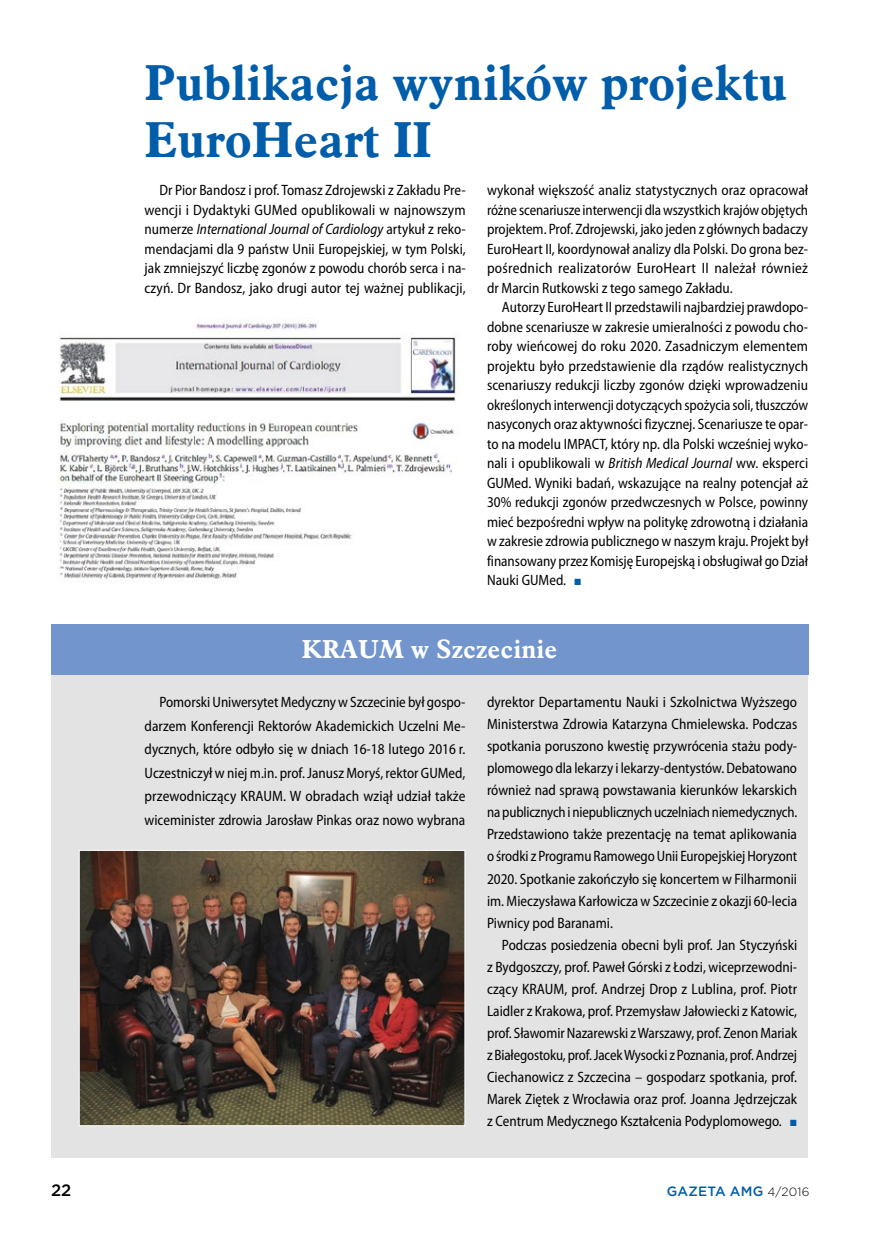
<style>
.page{position:relative;width:872px;height:1234px;background:#fff}
.page>*{position:absolute;margin:0;border:0;box-sizing:border-box;transform-origin:0 0}
.t1{font:700 49.5px/57px "Aldine 721 EU";letter-spacing:.005em;color:#005da9}
.t2{font:700 25.5px "Aldine 721 EU";letter-spacing:.005em;color:#fff}
.t3{font:500 16.5px "Gotham";color:#000}
.t4{font:semi-condensed 15px/19.5px "Myriad Pro";color:#000;text-align:justify;scale:.96 1}
.t5{font:semi-condensed 15px/22px "Myriad Pro";color:#000;text-align:justify}
.t6{font:500 13.5px "Gotham";letter-spacing:.015em;color:#005da9}
.s1{font-style:italic}
.s2{color:#005da9}
.s3{font-weight:300;font-size:12px;color:#000}
</style>
<div class="page">
<img style="left:59px;top:317px;width:397px;height:262px">
<div style="left:51px;top:624px;width:756px;height:533px;background:#e3e3e3"></div>
<div style="left:51px;top:624px;width:757px;height:50px;background:#7295cd"></div>
<img style="left:81px;top:851px;width:382px;height:272px">
<div style="left:79px;top:849px;width:386px;height:276px;border:1px solid #fff"></div>
<h1 class="t1" style="left:145px;top:54px;width:644px">Publikacja wyników projektu<br>EuroHeart II</h1>
<p class="t5" style="left:487px;top:180px;width:323px;line-height:19.5px">wykonał większość analiz statystycznych oraz opracował różne scenariusze interwencji dla wszystkich krajów objętych projektem. Prof. Zdrojewski, jako jeden z głównych badaczy EuroHeart II, koordynował analizy dla Polski. Do grona bez&shy;pośrednich realizatorów EuroHeart II należał również dr Marcin Rutkowski z tego samego Zakładu.</p>
<p class="t4" style="left:487px;top:297px;width:336px;text-indent:15px">Autorzy EuroHeart II przedstawili najbardziej prawdopo&shy;dobne scenariusze w zakresie umieralności z powodu cho&shy;roby wieńcowej do roku 2020. Zasadniczym elementem projektu było przedstawienie dla rządów realistycznych scenariuszy redukcji liczby zgonów dzięki wprowadzeniu określonych interwencji dotyczących spożycia soli, tłuszczów nasyconych oraz aktywności fizycznej. Scenariusze te opar&shy;to na modelu IMPACT, który np. dla Polski wcześniej wyko&shy;nali i opublikowali w <span class="s1">British Medical Journal</span> ww. eksperci GUMed. Wyniki badań, wskazujące na realny potencjał aż 30% redukcji zgonów przedwczesnych w Polsce, powinny mieć bezpośredni wpływ na politykę zdrowotną i działania w zakresie zdrowia publicznego w naszym kraju. Projekt był finansowany przez Komisję Europejską i obsługiwał go Dział Nauki GUMed. <span class="s2">■</span></p>
<p class="t4" style="left:145px;top:180px;width:336px;text-indent:15px">Dr Pior Bandosz i prof. Tomasz Zdrojewski z Zakładu Pre&shy;wencji i Dydaktyki GUMed opublikowali w najnowszym numerze <span class="s1">International Journal of Cardiology</span> artykuł z reko&shy;mendacjami dla 9 państw Unii Europejskiej, w tym Polski, jak zmniejszyć liczbę zgonów z powodu chorób serca i na&shy;czyń. Dr Bandosz, jako drugi autor tej ważnej publikacji,</p>
<h2 class="t2" style="left:302px;top:633px;width:257px">KRAUM w Szczecinie</h2>
<p class="t4" style="left:145px;top:690px;width:336px;line-height:23.5px;text-indent:15px">Pomorski Uniwersytet Medyczny w Szczecinie był gospo&shy;darzem Konferencji Rektorów Akademickich Uczelni Me&shy;dycznych, które odbyło się w dniach 16-18 lutego 2016 r.<br>Uczestniczył w niej m.in. prof. Janusz Moryś, rektor GUMed, przewodniczący KRAUM. W obradach wziął udział także wiceminister zdrowia Jarosław Pinkas oraz nowo wybrana</p>
<p class="t5" style="left:487px;top:690px;width:312px">dyrektor Departamentu Nauki i Szkolnictwa Wyższego Ministerstwa Zdrowia Katarzyna Chmielewska. Podczas spotkania poruszono kwestię przywrócenia stażu pody&shy;plomowego dla lekarzy i lekarzy-dentystów. Debatowano również nad sprawą powstawania kierunków lekarskich na publicznych i niepublicznych uczelniach niemedycznych.<br>Przedstawiono także prezentację na temat aplikowania o środki z Programu Ramowego Unii Europejskiej Horyzont 2020. Spotkanie zakończyło się koncertem w Filharmonii im. Mieczysława Karłowicza w Szczecinie z okazji 60-lecia Piwnicy pod Baranami.</p>
<p class="t4" style="left:487px;top:933px;width:325px;line-height:22px;text-indent:15px">Podczas posiedzenia obecni byli prof. Jan Styczyński z Bydgoszczy, prof. Paweł Górski z Łodzi, wiceprzewodni&shy;czący KRAUM, prof. Andrzej Drop z Lublina, prof. Piotr Laidler z Krakowa, prof. Przemysław Jałowiecki z Katowic, prof. Sławomir Nazarewski z Warszawy, prof. Zenon Mariak z Białegostoku, prof. Jacek Wysocki z Poznania, prof. Andrzej Ciechanowicz z Szczecina – gospodarz spotkania, prof.<br>Marek Ziętek z Wrocławia oraz prof. Joanna Jędrzejczak z Centrum Medycznego Kształcenia Podyplomowego. <span class="s2">■</span></p>
<p class="t3" style="left:51px;top:1179px;width:22px">22</p>
<p class="t6" style="left:667px;top:1182px;width:144px">GAZETA AMG <span class="s3">4/2016</span></p>
</div>
